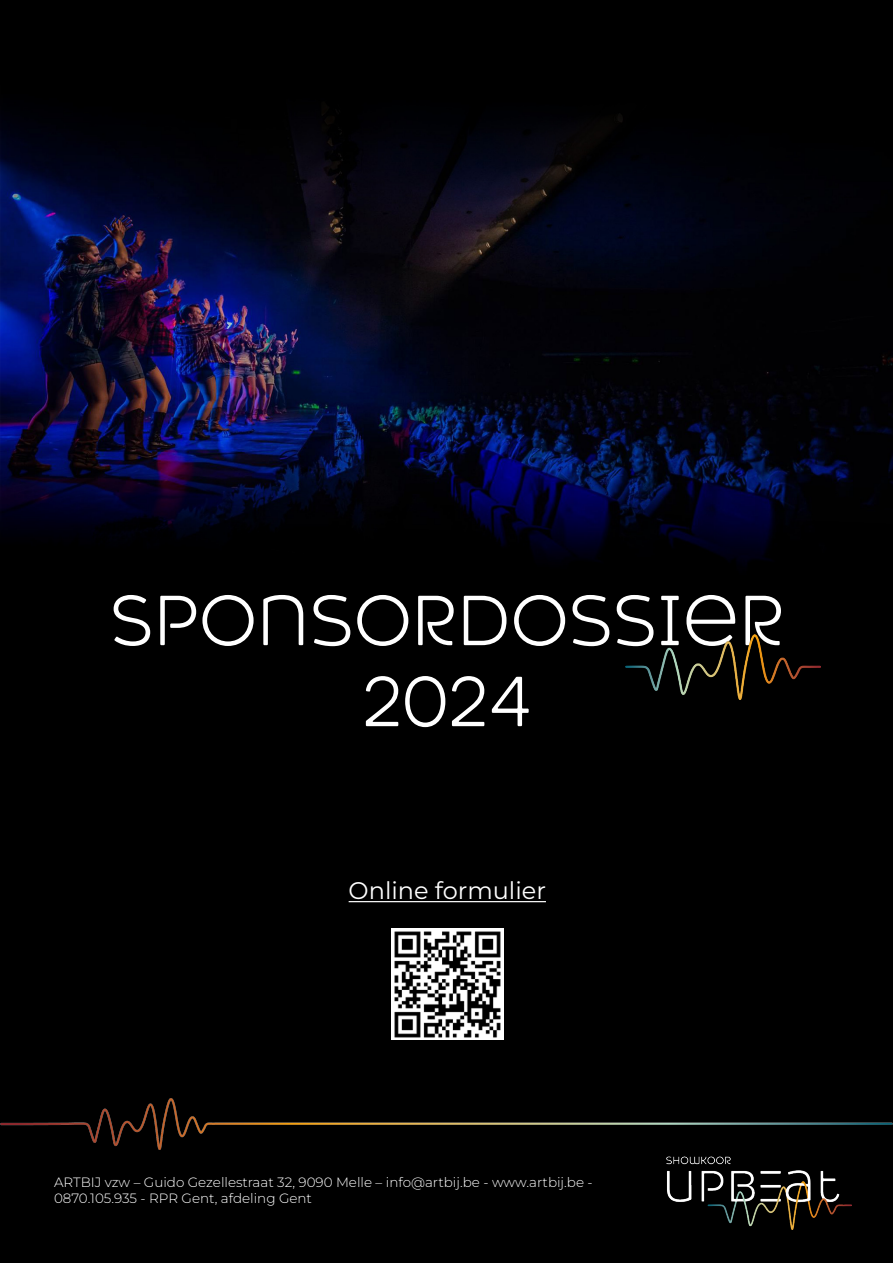
<style>
.page{position:relative;width:893px;height:1263px;background:#fff}
.page>*{position:absolute;margin:0;border:0;box-sizing:border-box;transform-origin:0 0}
.t1{font:300 67.5px "Heavitas Neue";color:#fff}
.t2{font:24px "Montserrat";color:#fff}
.t3{font:300 13.5px/16.2px "Montserrat";color:#fff}
</style>
<div class="page">
<img style="left:0;top:0;width:893px;height:1263px">
<img style="left:392px;top:928px;width:111px;height:112px">
<hr style="left:349px;top:901px;width:197px;height:1px;background:#fff">
<img style="left:626px;top:635px;width:194px;height:65px">
<img style="left:0;top:1098px;width:893px;height:51px">
<img style="left:664px;top:1155px;width:188px;height:74px">
<p class="t1" style="left:110px;top:579px;width:676px">SPONSORDOSSIER</p>
<p class="t1" style="left:363px;top:660px;width:170px">2024</p>
<p class="t2" style="left:349px;top:874px;width:199px">Online formulier</p>
<p class="t3" style="left:54px;top:1173px;width:540px">ARTBIJ vzw – Guido Gezellestraat 32, 9090 Melle – info@artbij.be - www.artbij.be -<br>0870.105.935 - RPR Gent, afdeling Gent</p>
</div>
